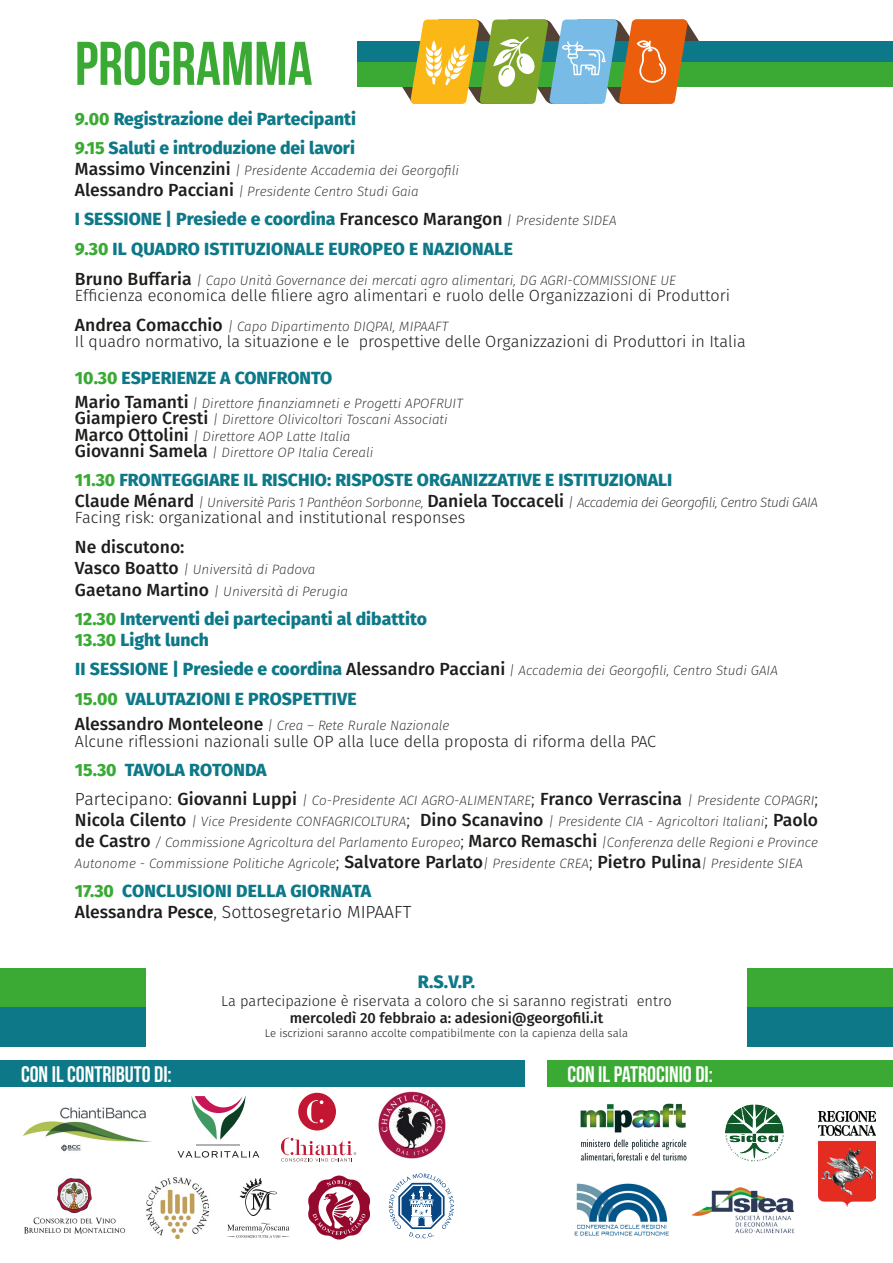
<style>
.page{position:relative;width:893px;height:1263px;background:#fff}
.page>*{position:absolute;margin:0;border:0;box-sizing:border-box;transform-origin:0 0}
.t1{font:61.5px "Bebas Neue";color:#3baa35}
.t2{font:22.5px "Bebas Neue";color:#fff}
.t3{font:800 18px "Fira Sans";color:#0d7988}
.t4{font:800 17.55px "Fira Sans";color:#0d7988}
.t5{font:300 17.55px "Fira Sans";color:#1d1d1b}
.t6{font:500 17.55px "Fira Sans";color:#1d1d1b}
.t7{font:300 16.2px "Fira Sans";color:#1d1d1b}
.t8{font:300 14.7px "Fira Sans";color:#1d1d1b}
.t9{font:500 14.7px "Fira Sans";color:#1d1d1b}
.t10{font:italic 200 13.5px/21px "Fira Sans";color:#1d1d1b;text-align:justify}
.t11{font:italic 200 13.5px "Fira Sans";letter-spacing:-.03em;color:#1d1d1b}
.t12{font:300 11.25px "Fira Sans";color:#1d1d1b}
.s1{color:#3baa35}
.s2{font-weight:500;font-style:normal;font-size:17.55px}
.s3{font-weight:500;color:#1d1d1b}
.s4{font-weight:200;font-style:italic;font-size:13.5px;color:#1d1d1b}
.s5{font-weight:800;font-style:normal;font-size:17.55px;color:#0d7988}
.s6{font-weight:300;font-style:normal;font-size:17.55px}
.s7{font-weight:500}
</style>
<div class="page">
<div style="left:0;top:1060px;width:524px;height:26px;background:#0d7988"></div>
<svg style="left:177px;top:1151px;width:83px;height:7px"></svg>
<hr style="left:196px;top:1144px;width:44px;height:1px;background:#b2b2b2">
<svg style="left:192px;top:1096px;width:53px;height:44px"></svg>
<div style="left:298px;top:1093px;width:38px;height:37px;background:#c31632;border-radius:50%"></div>
<svg style="left:307px;top:1100px;width:16px;height:23px"></svg>
<svg style="left:281px;top:1138px;width:75px;height:23px"></svg>
<img style="left:378px;top:1091px;width:68px;height:68px">
<img style="left:24px;top:1178px;width:102px;height:56px">
<img style="left:146px;top:1177px;width:63px;height:61px">
<svg style="left:240px;top:1178px;width:37px;height:39px"></svg>
<svg style="left:227px;top:1223px;width:62px;height:15px"></svg>
<svg style="left:308px;top:1175px;width:62px;height:64px"></svg>
<svg style="left:389px;top:1173px;width:65px;height:66px"></svg>
<img style="left:23px;top:1107px;width:129px;height:45px">
<img style="left:574px;top:1183px;width:95px;height:53px">
<img style="left:691px;top:1187px;width:104px;height:47px">
<img style="left:725px;top:1104px;width:59px;height:58px">
<img style="left:580px;top:1103px;width:107px;height:59px">
<img style="left:818px;top:1111px;width:57px;height:96px">
<div style="left:547px;top:1060px;width:346px;height:26px;background:#3baa35"></div>
<div style="left:747px;top:1000px;width:146px;height:46px;background:#0d7988"></div>
<div style="left:747px;top:968px;width:146px;height:39px;background:#3baa35"></div>
<div style="left:0;top:1000px;width:146px;height:46px;background:#0d7988"></div>
<div style="left:0;top:968px;width:146px;height:39px;background:#3baa35"></div>
<div style="left:357px;top:41px;width:536px;height:25px;background:#0d7988"></div>
<div style="left:357px;top:62px;width:536px;height:25px;background:#3baa35"></div>
<svg style="left:402px;top:20px;width:297px;height:84px"></svg>
<p class="t1" style="left:75px;top:30px;width:239px">PROGRAMMA</p>
<p class="t4" style="left:75px;top:106px;width:283px"><span class="s1">9.00</span> Registrazione dei Partecipanti</p>
<p class="t4" style="left:75px;top:135px;width:282px"><span class="s1">9.15</span> Saluti e introduzione dei lavori</p>
<p class="t10" style="left:75px;top:160px;width:386px"><span class="s2">Massimo Vincenzini</span> | Presidente Accademia dei Georgofili</p>
<p class="t10" style="left:75px;top:181px;width:345px"><span class="s2">Alessandro Pacciani</span> | Presidente Centro Studi Gaia</p>
<p class="t4" style="left:75px;top:207px;width:543px">I SESSIONE | Presiede e coordina <span class="s3">Francesco Marangon</span> <span class="s4">| Presidente SIDEA</span></p>
<p class="t4" style="left:75px;top:237px;width:439px"><span class="s1">9.30</span> IL QUADRO ISTITUZIONALE EUROPEO E NAZIONALE</p>
<p class="t10" style="left:75px;top:270px;width:603px"><span class="s2">Bruno Buffaria</span> | Capo Unità Governance dei mercati agro alimentari, DG AGRI-COMMISSIONE UE</p>
<p class="t7" style="left:75px;top:284px;width:657px">Efficienza economica delle filiere agro alimentari e ruolo delle Organizzazioni di Produttori</p>
<p class="t10" style="left:75px;top:315px;width:375px"><span class="s2">Andrea Comacchio</span> | Capo Dipartimento DIQPAI, MIPAAFT</p>
<p class="t7" style="left:75px;top:330px;width:672px">Il quadro normativo, la situazione e le prospettive delle Organizzazioni di Produttori in Italia</p>
<p class="t4" style="left:75px;top:366px;width:259px"><span class="s1">10.30</span> ESPERIENZE A CONFRONTO</p>
<p class="t10" style="left:75px;top:393px;width:389px"><span class="s2">Mario Tamanti</span> | Direttore finanziamneti e Progetti APOFRUIT</p>
<p class="t10" style="left:75px;top:409px;width:374px"><span class="s2">Giampiero Cresti</span> | Direttore Olivicoltori Toscani Associati</p>
<p class="t10" style="left:75px;top:425px;width:277px"><span class="s2">Marco Ottolini</span> | Direttore AOP Latte Italia</p>
<p class="t10" style="left:75px;top:442px;width:300px"><span class="s2">Giovanni Samela</span> | Direttore OP Italia Cereali</p>
<p class="t4" style="left:75px;top:468px;width:599px"><span class="s1">11.30</span> FRONTEGGIARE IL RISCHIO: RISPOSTE ORGANIZZATIVE E ISTITUZIONALI</p>
<p class="t11" style="left:75px;top:493px;width:745px"><span class="s2">Claude Ménard</span> | Universitè Paris 1 Panthéon Sorbonne, <span class="s2">Daniela Toccaceli</span> | Accademia dei Georgofili, Centro Studi GAIA</p>
<p class="t7" style="left:75px;top:506px;width:392px">Facing risk: organizational and institutional responses</p>
<p class="t6" style="left:75px;top:535px;width:111px">Ne discutono:</p>
<p class="t10" style="left:75px;top:559px;width:242px"><span class="s2">Vasco Boatto</span> | Università di Padova</p>
<p class="t10" style="left:75px;top:580px;width:275px"><span class="s2">Gaetano Martino</span> | Università di Perugia</p>
<p class="t4" style="left:75px;top:606px;width:354px"><span class="s1">12.30</span> Interventi dei partecipanti al dibattito</p>
<p class="t4" style="left:75px;top:627px;width:136px"><span class="s1">13.30</span> Light lunch</p>
<p class="t10" style="left:75px;top:660px;width:704px"><span class="s5">II SESSIONE | Presiede e coordina</span> <span class="s2">Alessandro Pacciani</span> | Accademia dei Georgofili, Centro Studi GAIA</p>
<p class="t4" style="left:75px;top:686px;width:283px"><span class="s1">15.00</span> VALUTAZIONI E PROSPETTIVE</p>
<p class="t10" style="left:75px;top:715px;width:376px"><span class="s2">Alessandro Monteleone</span> | Crea – Rete Rurale Nazionale</p>
<p class="t7" style="left:75px;top:730px;width:583px">Alcune riflessioni nazionali sulle OP alla luce della proposta di riforma della PAC</p>
<p class="t4" style="left:75px;top:757px;width:193px"><span class="s1">15.30</span> TAVOLA ROTONDA</p>
<p class="t10" style="left:75px;top:790px;width:745px"><span class="s6">Partecipano:</span> <span class="s2">Giovanni Luppi</span> | Co-Presidente ACI AGRO-ALIMENTARE<span class="s6">;</span> <span class="s2">Franco Verrascina</span> | Presidente COPAGRI<span class="s6">; </span><span class="s2">Nicola Cilento</span> | Vice Presidente CONFAGRICOLTURA<span class="s6">;</span> <span class="s2">Dino Scanavino</span> | Presidente CIA - Agricoltori Italiani<span class="s6">;</span> <span class="s2">Paolo de Castro</span> / Commissione Agricoltura del Parlamento Europeo<span class="s6">;</span> <span class="s2">Marco Remaschi</span> |Conferenza delle Regioni e Province Autonome - Commissione Politiche Agricole<span class="s6">;</span> <span class="s2">Salvatore Parlato</span>| Presidente CREA<span class="s6">;</span> <span class="s2">Pietro Pulina</span>| Presidente SIEA</p>
<p class="t4" style="left:75px;top:879px;width:298px"><span class="s1">17.30</span> CONCLUSIONI DELLA GIORNATA</p>
<p class="t5" style="left:75px;top:900px;width:338px"><span class="s7">Alessandra Pesce</span>, Sottosegretario MIPAAFT</p>
<p class="t3" style="left:418px;top:969px;width:59px">R.S.V.P.</p>
<p class="t8" style="left:221px;top:990px;width:452px">La partecipazione è riservata a coloro che si saranno registrati entro</p>
<p class="t9" style="left:290px;top:1008px;width:315px">mercoledì 20 febbraio a: adesioni@georgofili.it</p>
<p class="t12" style="left:265px;top:1025px;width:365px">Le iscrizioni saranno accolte compatibilmente con la capienza della sala</p>
<p class="t2" style="left:21px;top:1061px;width:152px">CON IL CONTRIBUTO DI:</p>
<p class="t2" style="left:568px;top:1061px;width:147px">CON IL PATROCINIO DI:</p>
</div>
